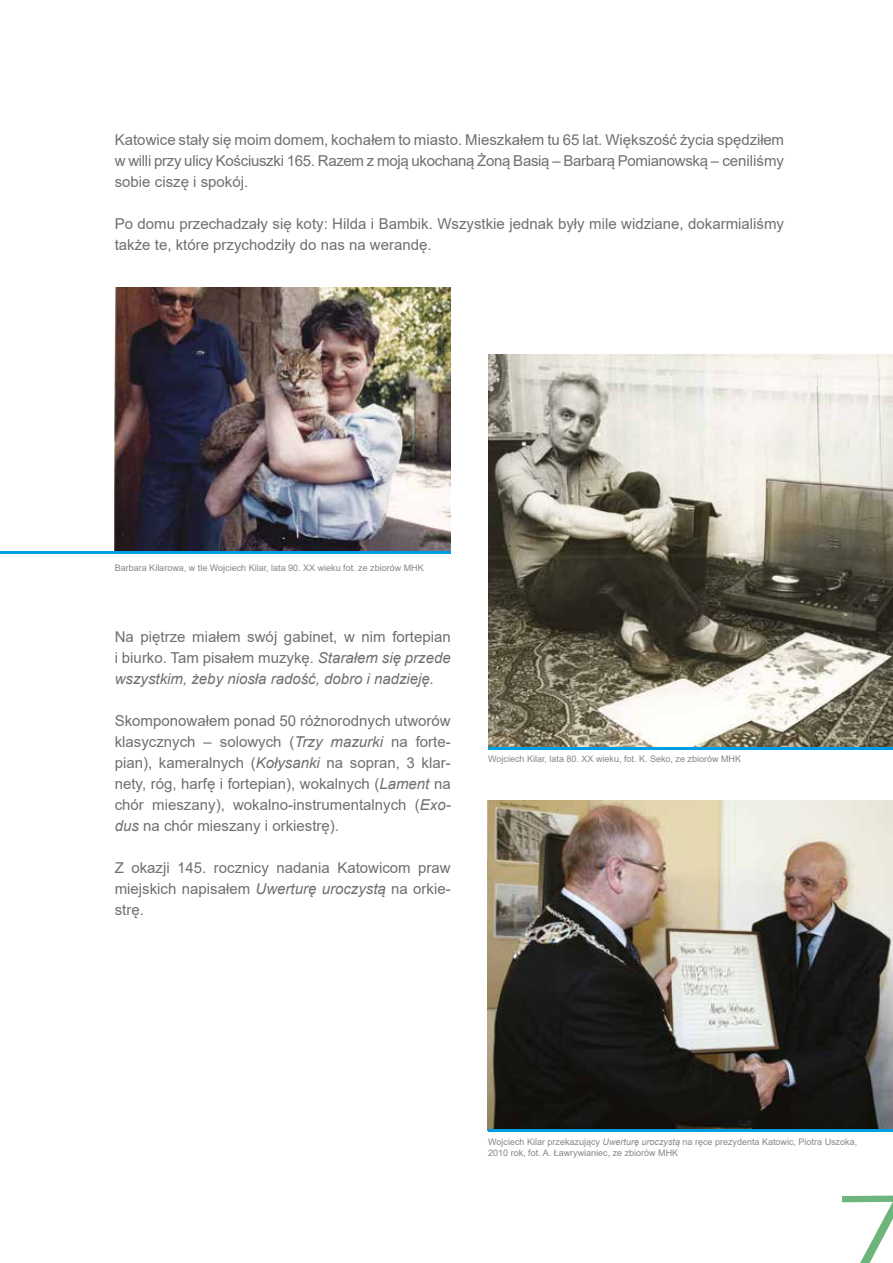
<style>
.page{position:relative;width:893px;height:1263px;background:#fff}
.page>*{position:absolute;margin:0;border:0;box-sizing:border-box;transform-origin:0 0}
.t1{font:112.5px "Bellota";color:#6eb57c;scale:1.33 1}
.t2{font:15px/21px "Arial";color:#706f6f;text-align:justify}
.t3{font:9px/10.8px "Arial";color:#878787}
.s1{font-style:italic}
</style>
<div class="page">
<img style="left:115px;top:287px;width:336px;height:264px">
<img style="left:488px;top:355px;width:405px;height:392px">
<img style="left:488px;top:801px;width:405px;height:328px">
<hr style="left:0;top:551px;width:451px;height:2px;background:#009fe3">
<hr style="left:488px;top:747px;width:405px;height:3px;background:#009fe3">
<hr style="left:488px;top:1129px;width:405px;height:3px;background:#009fe3">
<p class="t2" style="left:115px;top:129px;width:671px">Katowice stały się moim domem, kochałem to miasto. Mieszkałem tu 65 lat. Większość życia spędziłem w willi przy ulicy Kościuszki 165. Razem z moją ukochaną Żoną Basią – Barbarą Pomianowską – ceniliśmy sobie ciszę i spokój.</p>
<p class="t2" style="left:115px;top:213px;width:671px">Po domu przechadzały się koty: Hilda i Bambik. Wszystkie jednak były mile widziane, dokarmialiśmy także te, które przychodziły do nas na werandę.</p>
<p class="t3" style="left:115px;top:562px;width:310px">Barbara Kilarowa, w tle Wojciech Kilar, lata 90. XX wieku fot. ze zbiorów MHK</p>
<p class="t2" style="left:115px;top:626px;width:337px">Na piętrze miałem swój gabinet, w nim fortepian i biurko. Tam pisałem muzykę. <span class="s1">Starałem się przede wszystkim, żeby niosła radość, dobro i nadzieję.</span></p>
<p class="t2" style="left:115px;top:710px;width:337px">Skomponowałem ponad 50 różnorodnych utworów klasycznych – solowych (<span class="s1">Trzy mazurki</span> na forte&shy;pian), kameralnych (<span class="s1">Kołysanki</span> na sopran, 3 klar&shy;nety, róg, harfę i fortepian), wokalnych (<span class="s1">Lament</span> na chór mieszany), wokalno-instrumentalnych (<span class="s1">Exo&shy;dus</span> na chór mieszany i orkiestrę).</p>
<p class="t2" style="left:115px;top:857px;width:337px">Z okazji 145. rocznicy nadania Katowicom praw miejskich napisałem <span class="s1">Uwerturę uroczystą</span> na orkie&shy;strę.</p>
<p class="t3" style="left:488px;top:754px;width:254px">Wojciech Kilar, lata 80. XX wieku, fot. K. Seko, ze zbiorów MHK</p>
<p class="t3" style="left:488px;top:1137px;width:370px">Wojciech Kilar przekazujący <span class="s1">Uwerturę uroczystą</span> na ręce prezydenta Katowic, Piotra Uszoka,<br>2010 rok, fot. A. Ławrywianiec, ze zbiorów MHK</p>
<h1 class="t1" style="left:839px;top:1142px;width:56px">7</h1>
</div>
